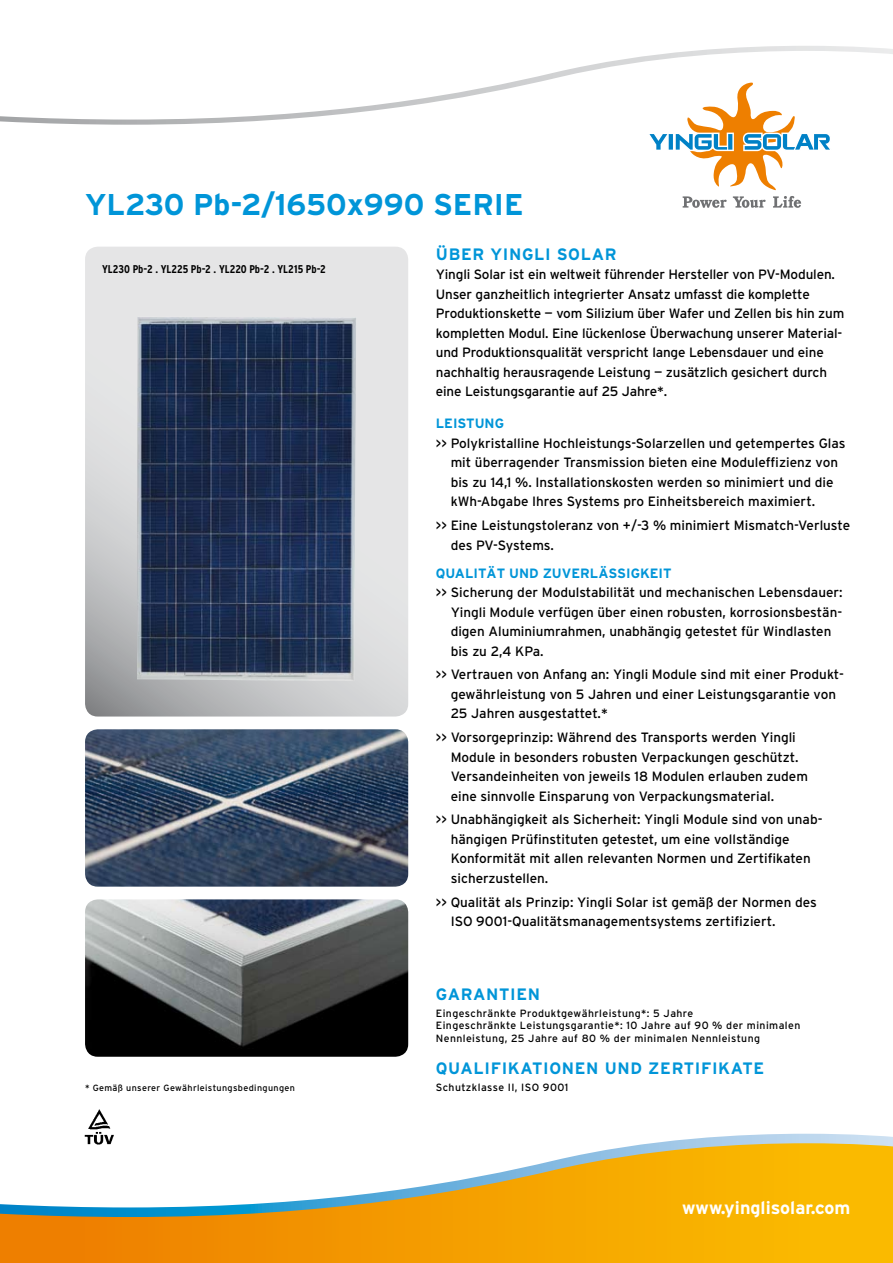
<style>
.page{position:relative;width:893px;height:1263px;background:#fff}
.page>*{position:absolute;margin:0;border:0;box-sizing:border-box;transform-origin:0 0}
.t1{font:700 30px "Interstate";color:#0095d8}
.t2{font:700 18px "Interstate";color:#fff}
.t3{font:700 16.5px "Interstate";letter-spacing:.04em;color:#0095d8}
.t4{font:13.5px/19.5px "Interstate";color:#000}
.t5{font:700 13.5px "Interstate";color:#0095d8}
.t6{font:700 condensed 11.25px "Interstate";color:#000}
.t7{font:10.5px/12.6px "Interstate";letter-spacing:.04em;color:#000}
.t8{font:9px "Interstate";letter-spacing:.04em;color:#000}
</style>
<div class="page">
<svg style="left:655px;top:1134px;width:238px;height:9px"></svg>
<svg style="left:0;top:1143px;width:893px;height:120px"></svg>
<svg style="left:0;top:46px;width:893px;height:79px"></svg>
<svg style="left:85px;top:247px;width:323px;height:469px"></svg>
<img style="left:85px;top:899px;width:323px;height:158px">
<img style="left:85px;top:729px;width:323px;height:158px">
<img style="left:137px;top:317px;width:219px;height:364px">
<img style="left:78px;top:1110px;width:44px;height:34px">
<svg style="left:647px;top:83px;width:186px;height:125px"></svg>
<h1 class="t1" style="left:85px;top:187px;width:440px">YL230 Pb-2/1650x990 SERIE</h1>
<p class="t6" style="left:102px;top:262px;width:225px">YL230 Pb-2 . YL225 Pb-2 . YL220 Pb-2 . YL215 Pb-2</p>
<p class="t8" style="left:85px;top:1082px;width:211px">* Gemäß unserer Gewährleistungsbedingungen</p>
<p class="t3" style="left:436px;top:244px;width:182px">ÜBER YINGLI SOLAR</p>
<p class="t4" style="left:436px;top:265px;width:410px">Yingli Solar ist ein weltweit führender Hersteller von PV-Modulen.<br>Unser ganzheitlich integrierter Ansatz umfasst die komplette Produktionskette — vom Silizium über Wafer und Zellen bis hin zum kompletten Modul. Eine lückenlose Überwachung unserer Material&shy;und Produktionsqualität verspricht lange Lebensdauer und eine nachhaltig herausragende Leistung — zusätzlich gesichert durch eine Leistungsgarantie auf 25 Jahre*.</p>
<p class="t5" style="left:436px;top:415px;width:70px">LEISTUNG</p>
<p class="t4" style="left:451px;top:433px;width:396px;text-indent:-15px">&gt;&gt; Polykristalline Hochleistungs-Solarzellen und getempertes Glas mit überragender Transmission bieten eine Moduleffizienz von bis zu 14,1 %. Installationskosten werden so minimiert und die kWh-Abgabe Ihres Systems pro Einheitsbereich maximiert.</p>
<p class="t4" style="left:451px;top:515px;width:401px;text-indent:-15px">&gt;&gt; Eine Leistungstoleranz von +/-3 % minimiert Mismatch-Verluste des PV-Systems.</p>
<p class="t5" style="left:436px;top:565px;width:237px">QUALITÄT UND ZUVERLÄSSIGKEIT</p>
<p class="t4" style="left:451px;top:582px;width:394px;text-indent:-15px">&gt;&gt; Sicherung der Modulstabilität und mechanischen Lebensdauer:<br>Yingli Module verfügen über einen robusten, korrosionsbestän&shy;digen Aluminiumrahmen, unabhängig getestet für Windlasten bis zu 2,4 KPa.</p>
<p class="t4" style="left:451px;top:665px;width:395px;text-indent:-15px">&gt;&gt; Vertrauen von Anfang an: Yingli Module sind mit einer Produkt&shy;gewährleistung von 5 Jahren und einer Leistungsgarantie von<br>25 Jahren ausgestattet.*</p>
<p class="t4" style="left:451px;top:727px;width:359px;text-indent:-15px">&gt;&gt; Vorsorgeprinzip: Während des Transports werden Yingli Module in besonders robusten Verpackungen geschützt.<br>Versandeinheiten von jeweils 18 Modulen erlauben zudem eine sinnvolle Einsparung von Verpackungsmaterial.</p>
<p class="t4" style="left:451px;top:810px;width:372px;text-indent:-15px">&gt;&gt; Unabhängigkeit als Sicherheit: Yingli Module sind von unab&shy;hängigen Prüfinstituten getestet, um eine vollständige Konformität mit allen relevanten Normen und Zertifikaten sicherzustellen.</p>
<p class="t4" style="left:451px;top:892px;width:368px;text-indent:-15px">&gt;&gt; Qualität als Prinzip: Yingli Solar ist gemäß der Normen des<br>ISO 9001-Qualitätsmanagementsystems zertifiziert.</p>
<p class="t3" style="left:436px;top:984px;width:106px">GARANTIEN</p>
<p class="t7" style="left:436px;top:1006px;width:366px">Eingeschränkte Produktgewährleistung*: 5 Jahre<br>Eingeschränkte Leistungsgarantie*: 10 Jahre auf 90 % der minimalen<br>Nennleistung, 25 Jahre auf 80 % der minimalen Nennleistung</p>
<p class="t3" style="left:436px;top:1058px;width:330px">QUALIFIKATIONEN UND ZERTIFIKATE</p>
<p class="t7" style="left:436px;top:1081px;width:134px">Schutzklasse II, ISO 9001</p>
<h2 class="t2" style="left:682px;top:1196px;width:170px">www.yinglisolar.com</h2>
</div>
